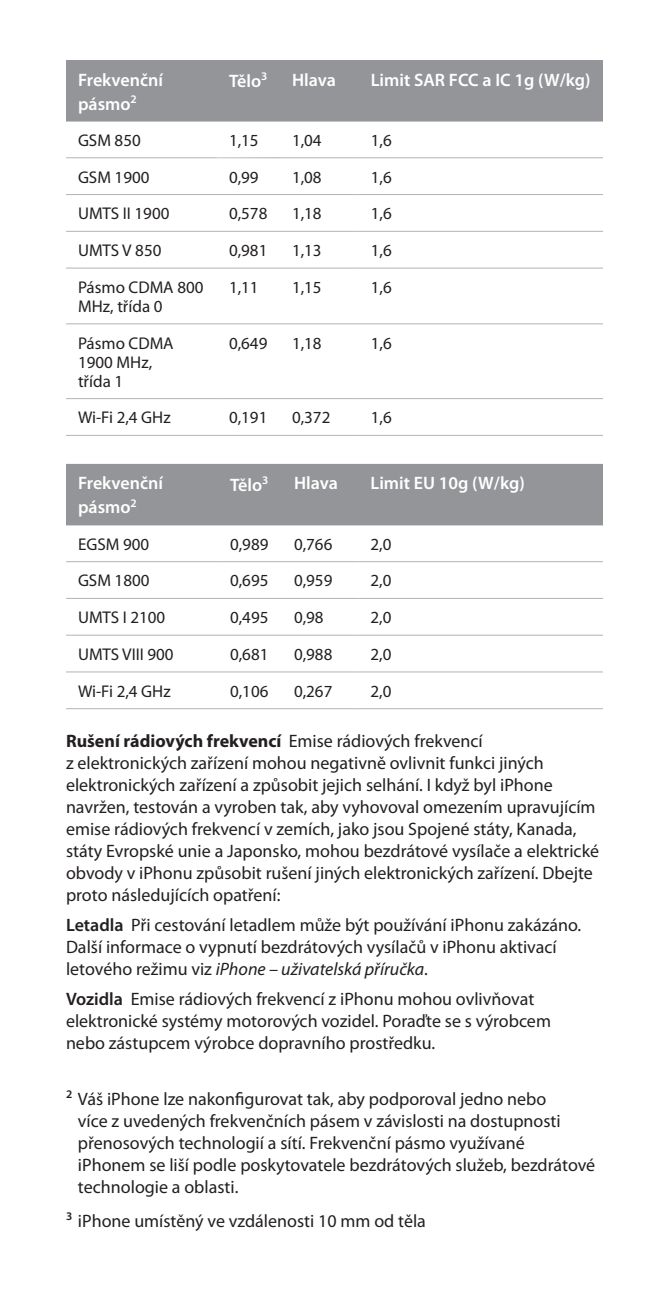
<style>
.page{position:relative;width:669px;height:1293px;background:#fff}
.page>*{position:absolute;margin:0;border:0;box-sizing:border-box;transform-origin:0 0}
.t1{font:18px/22px "Myriad Pro";color:#231f20}
.t2{font:600 18px/24px "Myriad Pro";color:#fff}
.t3{font:16.8px/19.2px "Myriad Pro";color:#231f20}
.s1{font-weight:700}
.s2{font-weight:600}
.s3{font-style:italic}
</style>
<div class="page">
<div style="left:66px;top:60px;width:537px;height:62px;background:#939598"></div>
<hr style="left:66px;top:194px;width:151px;height:1px;background:#b2b3b7">
<hr style="left:217px;top:194px;width:63px;height:1px;background:#b2b3b7">
<hr style="left:280px;top:194px;width:79px;height:1px;background:#b2b3b7">
<hr style="left:359px;top:194px;width:244px;height:1px;background:#b2b3b7">
<hr style="left:66px;top:231px;width:151px;height:1px;background:#b2b3b7">
<hr style="left:217px;top:231px;width:63px;height:1px;background:#b2b3b7">
<hr style="left:280px;top:231px;width:79px;height:1px;background:#b2b3b7">
<hr style="left:359px;top:231px;width:244px;height:1px;background:#b2b3b7">
<hr style="left:66px;top:267px;width:151px;height:2px;background:#b2b3b7">
<hr style="left:217px;top:267px;width:63px;height:2px;background:#b2b3b7">
<hr style="left:280px;top:267px;width:79px;height:2px;background:#b2b3b7">
<hr style="left:359px;top:267px;width:244px;height:2px;background:#b2b3b7">
<hr style="left:66px;top:323px;width:151px;height:1px;background:#b2b3b7">
<hr style="left:217px;top:323px;width:63px;height:1px;background:#b2b3b7">
<hr style="left:280px;top:323px;width:79px;height:1px;background:#b2b3b7">
<hr style="left:359px;top:323px;width:244px;height:1px;background:#b2b3b7">
<hr style="left:66px;top:398px;width:151px;height:1px;background:#b2b3b7">
<hr style="left:217px;top:398px;width:63px;height:1px;background:#b2b3b7">
<hr style="left:280px;top:398px;width:79px;height:1px;background:#b2b3b7">
<hr style="left:359px;top:398px;width:244px;height:1px;background:#b2b3b7">
<hr style="left:217px;top:435px;width:63px;height:1px;background:#b2b3b7">
<hr style="left:280px;top:435px;width:79px;height:1px;background:#b2b3b7">
<hr style="left:280px;top:157px;width:79px;height:1px;background:#b2b3b7">
<hr style="left:66px;top:157px;width:151px;height:1px;background:#b2b3b7">
<hr style="left:359px;top:157px;width:244px;height:1px;background:#b2b3b7">
<hr style="left:66px;top:435px;width:151px;height:1px;background:#b2b3b7">
<hr style="left:359px;top:435px;width:244px;height:1px;background:#b2b3b7">
<div style="left:66px;top:464px;width:537px;height:61px;background:#939598"></div>
<hr style="left:66px;top:561px;width:152px;height:1px;background:#b2b3b7">
<hr style="left:218px;top:561px;width:64px;height:1px;background:#b2b3b7">
<hr style="left:282px;top:561px;width:77px;height:1px;background:#b2b3b7">
<hr style="left:359px;top:561px;width:244px;height:1px;background:#b2b3b7">
<hr style="left:66px;top:598px;width:152px;height:1px;background:#b2b3b7">
<hr style="left:218px;top:598px;width:64px;height:1px;background:#b2b3b7">
<hr style="left:282px;top:598px;width:77px;height:1px;background:#b2b3b7">
<hr style="left:359px;top:598px;width:244px;height:1px;background:#b2b3b7">
<hr style="left:66px;top:634px;width:152px;height:2px;background:#b2b3b7">
<hr style="left:218px;top:634px;width:64px;height:2px;background:#b2b3b7">
<hr style="left:282px;top:634px;width:77px;height:2px;background:#b2b3b7">
<hr style="left:359px;top:634px;width:244px;height:2px;background:#b2b3b7">
<hr style="left:66px;top:671px;width:152px;height:1px;background:#b2b3b7">
<hr style="left:218px;top:671px;width:64px;height:1px;background:#b2b3b7">
<hr style="left:282px;top:671px;width:77px;height:1px;background:#b2b3b7">
<hr style="left:359px;top:671px;width:244px;height:1px;background:#b2b3b7">
<hr style="left:218px;top:708px;width:64px;height:1px;background:#b2b3b7">
<hr style="left:282px;top:708px;width:77px;height:1px;background:#b2b3b7">
<hr style="left:66px;top:708px;width:152px;height:1px;background:#b2b3b7">
<hr style="left:359px;top:708px;width:244px;height:1px;background:#b2b3b7">
<p class="t2" style="left:78px;top:67px;width:87px">Frekvenční pásmo<sup>2</sup></p>
<p class="t2" style="left:229px;top:69px;width:40px">Tělo<sup>3</sup></p>
<p class="t2" style="left:292px;top:67px;width:45px">Hlava</p>
<p class="t2" style="left:371px;top:67px;width:221px">Limit SAR FCC a IC 1g (W/kg)</p>
<p class="t3" style="left:78px;top:130px;width:64px">GSM 850</p>
<p class="t3" style="left:229px;top:130px;width:31px">1,15</p>
<p class="t3" style="left:292px;top:130px;width:31px">1,04</p>
<p class="t3" style="left:371px;top:130px;width:22px">1,6</p>
<p class="t3" style="left:78px;top:167px;width:73px">GSM 1900</p>
<p class="t3" style="left:229px;top:167px;width:31px">0,99</p>
<p class="t3" style="left:292px;top:167px;width:31px">1,08</p>
<p class="t3" style="left:371px;top:167px;width:22px">1,6</p>
<p class="t3" style="left:78px;top:204px;width:93px">UMTS II 1900</p>
<p class="t3" style="left:229px;top:204px;width:40px">0,578</p>
<p class="t3" style="left:292px;top:204px;width:31px">1,18</p>
<p class="t3" style="left:371px;top:204px;width:22px">1,6</p>
<p class="t3" style="left:78px;top:241px;width:85px">UMTS V 850</p>
<p class="t3" style="left:229px;top:241px;width:40px">0,981</p>
<p class="t3" style="left:292px;top:241px;width:31px">1,13</p>
<p class="t3" style="left:371px;top:241px;width:22px">1,6</p>
<p class="t3" style="left:78px;top:277px;width:127px">Pásmo CDMA 800<br>MHz, třída 0</p>
<p class="t3" style="left:229px;top:277px;width:31px">1,11</p>
<p class="t3" style="left:292px;top:277px;width:31px">1,15</p>
<p class="t3" style="left:371px;top:277px;width:22px">1,6</p>
<p class="t3" style="left:78px;top:333px;width:97px">Pásmo CDMA<br>1900 MHz, třída 1</p>
<p class="t3" style="left:229px;top:333px;width:40px">0,649</p>
<p class="t3" style="left:292px;top:333px;width:31px">1,18</p>
<p class="t3" style="left:371px;top:333px;width:22px">1,6</p>
<p class="t3" style="left:78px;top:408px;width:94px">Wi-Fi 2,4 GHz</p>
<p class="t3" style="left:229px;top:408px;width:40px">0,191</p>
<p class="t3" style="left:292px;top:408px;width:40px">0,372</p>
<p class="t3" style="left:371px;top:408px;width:22px">1,6</p>
<p class="t2" style="left:78px;top:471px;width:87px">Frekvenční pásmo<sup>2</sup></p>
<p class="t2" style="left:230px;top:472px;width:40px">Tělo<sup>3</sup></p>
<p class="t2" style="left:294px;top:471px;width:45px">Hlava</p>
<p class="t2" style="left:370px;top:471px;width:156px">Limit EU 10g (W/kg)</p>
<p class="t3" style="left:78px;top:534px;width:73px">EGSM 900</p>
<p class="t3" style="left:230px;top:534px;width:40px">0,989</p>
<p class="t3" style="left:294px;top:534px;width:40px">0,766</p>
<p class="t3" style="left:371px;top:534px;width:22px">2,0</p>
<p class="t3" style="left:78px;top:571px;width:73px">GSM 1800</p>
<p class="t3" style="left:230px;top:571px;width:40px">0,695</p>
<p class="t3" style="left:294px;top:571px;width:40px">0,959</p>
<p class="t3" style="left:371px;top:571px;width:22px">2,0</p>
<p class="t3" style="left:78px;top:608px;width:89px">UMTS I 2100</p>
<p class="t3" style="left:230px;top:608px;width:40px">0,495</p>
<p class="t3" style="left:294px;top:608px;width:31px">0,98</p>
<p class="t3" style="left:371px;top:608px;width:22px">2,0</p>
<p class="t3" style="left:78px;top:644px;width:97px">UMTS VIII 900</p>
<p class="t3" style="left:230px;top:644px;width:40px">0,681</p>
<p class="t3" style="left:294px;top:644px;width:40px">0,988</p>
<p class="t3" style="left:371px;top:644px;width:22px">2,0</p>
<p class="t3" style="left:78px;top:681px;width:94px">Wi-Fi 2,4 GHz</p>
<p class="t3" style="left:230px;top:681px;width:40px">0,106</p>
<p class="t3" style="left:294px;top:681px;width:40px">0,267</p>
<p class="t3" style="left:371px;top:681px;width:22px">2,0</p>
<p class="t1" style="left:66px;top:730px;width:535px"><span class="s1">Rušení rádiových frekvencí</span> Emise rádiových frekvencí<br>z elektronických zařízení mohou negativně ovlivnit funkci jiných elektronických zařízení a způsobit jejich selhání. I když byl iPhone navržen, testován a vyroben tak, aby vyhovoval omezením upravujícím emise rádiových frekvencí v zemích, jako jsou Spojené státy, Kanada, státy Evropské unie a Japonsko, mohou bezdrátové vysílače a elektrické obvody v iPhonu způsobit rušení jiných elektronických zařízení. Dbejte proto následujících opatření:</p>
<p class="t1" style="left:66px;top:914px;width:517px"><span class="s2">Letadla</span> Při cestování letadlem může být používání iPhonu zakázáno.<br>Další informace o vypnutí bezdrátových vysílačů v iPhonu aktivací letového režimu viz <span class="s3">iPhone – uživatelská příručka</span>.</p>
<p class="t1" style="left:66px;top:988px;width:487px"><span class="s2">Vozidla</span> Emise rádiových frekvencí z iPhonu mohou ovlivňovat elektronické systémy motorových vozidel. Poraďte se s výrobcem nebo zástupcem výrobce dopravního prostředku.</p>
<p class="t1" style="left:78px;top:1087px;width:519px;text-indent:-12px"><sup>2</sup> Váš iPhone lze nakonfigurovat tak, aby podporoval jedno nebo<br>více z uvedených frekvenčních pásem v závislosti na dostupnosti přenosových technologií a sítí. Frekvenční pásmo využívané iPhonem se liší podle poskytovatele bezdrátových služeb, bezdrátové technologie a oblasti.</p>
<p class="t1" style="left:66px;top:1209px;width:361px"><sup>3</sup> iPhone umístěný ve vzdálenosti 10 mm od těla</p>
</div>
